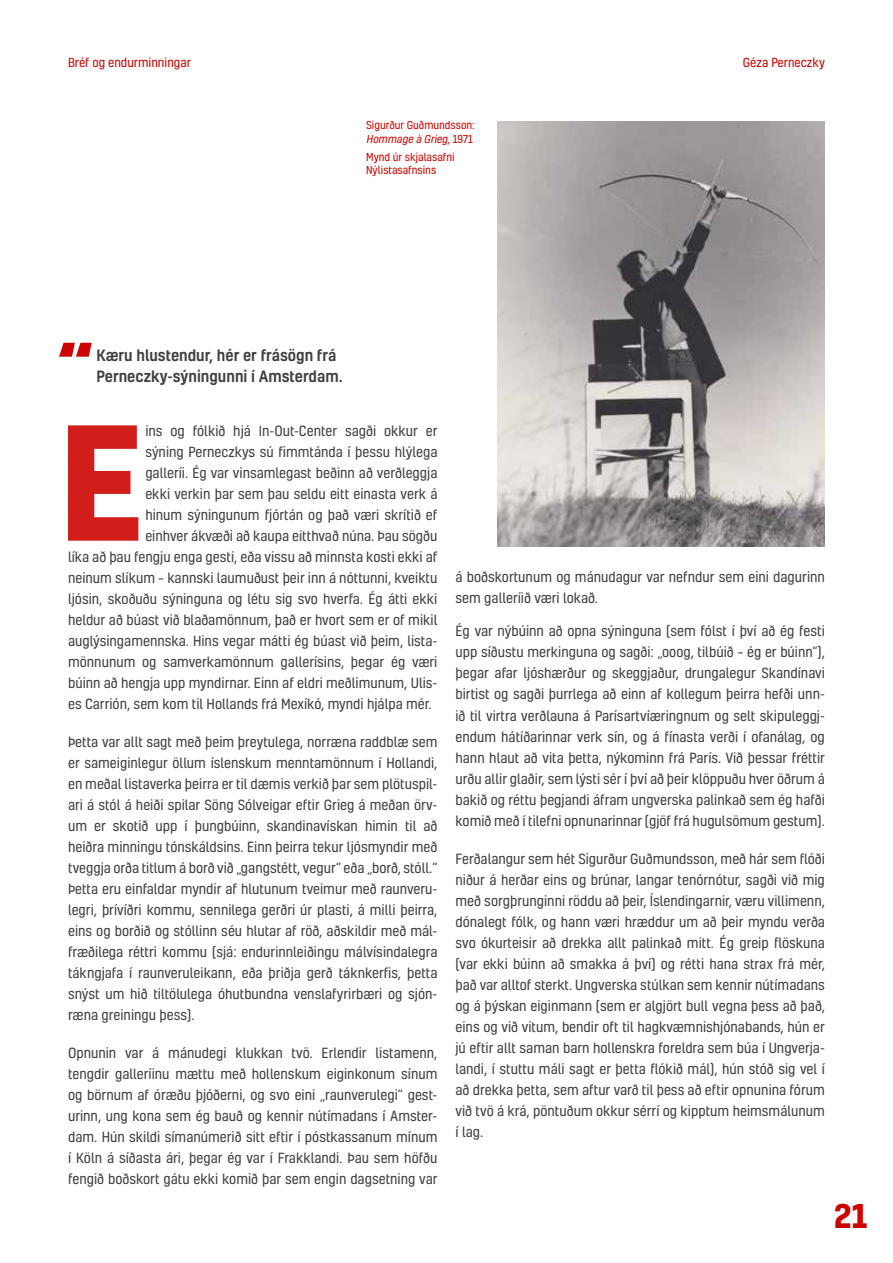
<style>
.page{position:relative;width:893px;height:1263px;background:#fff}
.page>*{position:absolute;margin:0;border:0;box-sizing:border-box;transform-origin:0 0}
.t1{font:700 151.35px "Kelson";color:#d11e1a}
.t2{font:800 67.2px "Kelson";color:#cc0500}
.t3{font:700 31.5px "Kelson";color:#cc0500}
.t4{font:500 15px "Kelson";color:#414042}
.t5{font:13.5px/21px "Kelson";color:#414042}
.t6{font:12px "Kelson";color:#cc0500}
.t7{font:10.5px/13.5px "Kelson";color:#cc0500}
.s1{font-style:italic}
</style>
<div class="page">
<img style="left:497px;top:121px;width:328px;height:425px">
<p class="t6" style="left:68px;top:54px;width:124px">Bréf og endurminningar</p>
<p class="t6" style="left:743px;top:54px;width:83px">Géza Perneczky</p>
<p class="t7" style="left:366px;top:118px;width:110px">Sigurður Guðmundsson:<br><span class="s1">Hommage à Grieg</span>, 1 9 7 1</p>
<p class="t7" style="left:366px;top:150px;width:90px">Mynd úr skjalasafni<br>Nýlistasafnsins</p>
<h2 class="t2" style="left:57px;top:321px;width:38px">“</h2>
<p class="t4" style="left:96px;top:345px;width:241px">Kæru hlustendur, hér er frásögn frá</p>
<p class="t4" style="left:96px;top:366px;width:248px">Perneczky-sýningunni í Amsterdam.</p>
<h1 class="t1" style="left:59px;top:375px;width:88px">E</h1>
<p class="t5" style="left:145px;top:420px;width:294px">ins og fólkið hjá In-Out-Center sagði okkur er</p>
<p class="t5" style="left:145px;top:441px;width:294px">sýning Perneczkys sú fimmtánda í þessu hlýlega</p>
<p class="t5" style="left:145px;top:462px;width:294px">galleríi. Ég var vinsamlegast beðinn að verðleggja</p>
<p class="t5" style="left:145px;top:483px;width:294px">ekki verkin þar sem þau seldu eitt einasta verk á</p>
<p class="t5" style="left:145px;top:504px;width:294px">hinum sýningunum fjórtán og það væri skrítið ef</p>
<p class="t5" style="left:145px;top:525px;width:294px">einhver ákvæði að kaupa eitthvað núna. Þau sögðu</p>
<p class="t5" style="left:68px;top:546px;width:371px">líka að þau fengju enga gesti, eða vissu að minnsta kosti ekki af</p>
<p class="t5" style="left:68px;top:567px;width:371px">neinum slíkum – kannski laumuðust þeir inn á nóttunni, kveiktu</p>
<p class="t5" style="left:68px;top:588px;width:371px">ljósin, skoðuðu sýninguna og létu sig svo hverfa. Ég átti ekki</p>
<p class="t5" style="left:68px;top:609px;width:371px">heldur að búast við blaðamönnum, það er hvort sem er of mikil</p>
<p class="t5" style="left:68px;top:630px;width:369px">auglýsingamennska. Hins vegar mátti ég búast við þeim, lista-</p>
<p class="t5" style="left:68px;top:651px;width:371px">mönnunum og samverkamönnum gallerísins, þegar ég væri</p>
<p class="t5" style="left:68px;top:672px;width:371px">búinn að hengja upp myndirnar. Einn af eldri meðlimunum, Ulis-</p>
<p class="t5" style="left:68px;top:693px;width:365px">es Carrión, sem kom til Hollands frá Mexíkó, myndi hjálpa mér.</p>
<p class="t5" style="left:68px;top:731px;width:371px">Þetta var allt sagt með þeim þreytulega, norræna raddblæ sem er sameiginlegur öllum íslenskum menntamönnum í Hollandi, en meðal listaverka þeirra er til dæmis verkið þar sem plötuspil&shy;ari á stól á heiði spilar Söng Sólveigar eftir Grieg á meðan örv&shy;um er skotið upp í þungbúinn, skandinavískan himin til að heiðra minningu tónskáldsins. Einn þeirra tekur ljósmyndir með tveggja orða titlum á borð við „gangstétt, vegur“ eða „borð, stóll.“ Þetta eru einfaldar myndir af hlutunum tveimur með raunveru&shy;legri, þrívíðri kommu, sennilega gerðri úr plasti, á milli þeirra, eins og borðið og stóllinn séu hlutar af röð, aðskildir með mál&shy;fræðilega réttri kommu (sjá: endurinnleiðingu málvísindalegra tákngjafa í raunveruleikann, eða þriðja gerð táknkerfis, þetta snýst um hið tiltölulega óhutbundna venslafyrirbæri og sjón&shy;ræna greiningu þess).</p>
<p class="t5" style="left:68px;top:1042px;width:371px;text-align:justify">Opnunin var á mánudegi klukkan tvö. Erlendir listamenn, tengdir galleríinu mættu með hollenskum eiginkonum sínum og börnum af óræðu þjóðerni, og svo eini „raunverulegi“ gest&shy;urinn, ung kona sem ég bauð og kennir nútímadans í Amster&shy;dam. Hún skildi símanúmerið sitt eftir í póstkassanum mínum í Köln á síðasta ári, þegar ég var í Frakklandi. Þau sem höfðu fengið boðskort gátu ekki komið þar sem engin dagsetning var</p>
<p class="t5" style="left:455px;top:566px;width:371px">á boðskortunum og mánudagur var nefndur sem eini dagurinn sem galleríið væri lokað.</p>
<p class="t5" style="left:455px;top:620px;width:371px">Ég var nýbúinn að opna sýninguna (sem fólst í því að ég festi upp síðustu merkinguna og sagði: „ooog, tilbúið – ég er búinn“), þegar afar ljóshærður og skeggjaður, drungalegur Skandínavi birtist og sagði þurrlega að einn af kollegum þeirra hefði unn&shy;ið til virtra verðlauna á Parísartvíæringnum og selt skipuleggj&shy;endum hátíðarinnar verk sín, og á fínasta verði í ofanálag, og hann hlaut að vita þetta, nýkominn frá París. Við þessar fréttir urðu allir glaðir, sem lýsti sér í því að þeir klöppuðu hver öðrum á bakið og réttu þegjandi áfram ungverska palinkað sem ég hafði komið með í tilefni opnunarinnar (gjöf frá hugulsömum gestum).</p>
<p class="t5" style="left:455px;top:848px;width:371px">Ferðalangur sem hét Sigurður Guðmundsson, með hár sem flóði niður á herðar eins og brúnar, langar tenórnótur, sagði við mig með sorgþrunginni röddu að þeir, Íslendingarnir, væru villimenn, dónalegt fólk, og hann væri hræddur um að þeir myndu verða svo ókurteisir að drekka allt palinkað mitt. Ég greip flöskuna (var ekki búinn að smakka á því) og rétti hana strax frá mér, það var alltof sterkt. Ungverska stúlkan sem kennir nútímadans og á þýskan eiginmann (sem er algjört bull vegna þess að það, eins og við vitum, bendir oft til hagkvæmnishjónabands, hún er jú eftir allt saman barn hollenskra foreldra sem búa í Ungverja&shy;landi, í stuttu máli sagt er þetta flókið mál), hún stóð sig vel í að drekka þetta, sem aftur varð til þess að eftir opnunina fórum við tvö á krá, pöntuðum okkur sérrí og kipptum heimsmálunum í lag.</p>
<h3 class="t3" style="left:835px;top:1194px;width:34px">21</h3>
</div>
